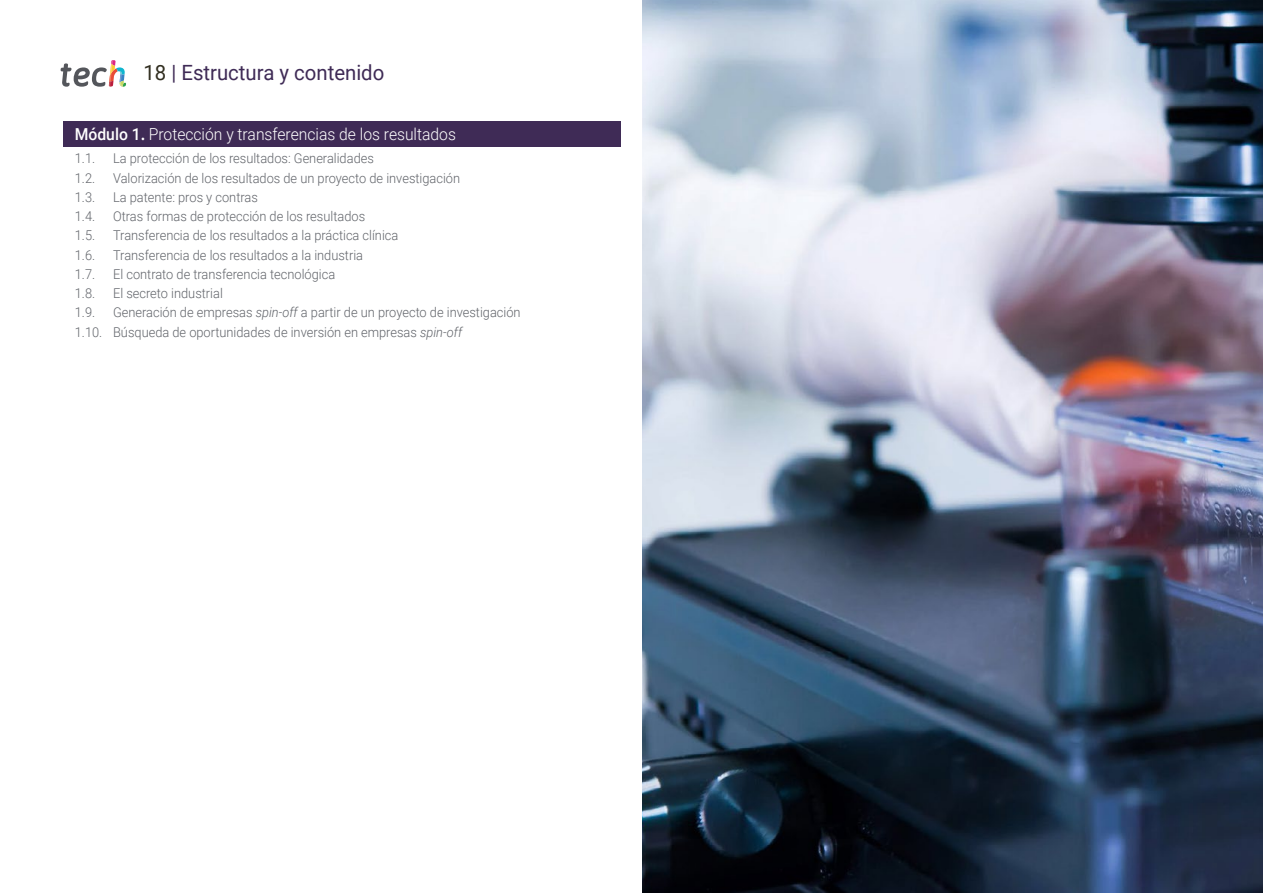
<style>
.page{position:relative;width:1263px;height:893px;background:#fff}
.page>*{position:absolute;margin:0;border:0;box-sizing:border-box;transform-origin:0 0}
.t1{font:21px "Roboto";color:#3f2b56}
.t2{font:300 16.5px "Roboto";color:#fff;scale:.95 1}
.t3{font:300 13.5px/19.2px "Roboto";color:#61646a;scale:.95 1}
.s1{color:#312e20}
.s2{font-weight:500}
.s3{font-family:"Meta Pro";font-weight:500}
.s4{font-style:italic}
</style>
<div class="page">
<div style="left:64px;top:121px;width:557px;height:25px;background:#3f2b56"></div>
<svg style="left:61px;top:60px;width:65px;height:27px"></svg>
<img style="left:642px;top:0;width:621px;height:893px">
<h1 class="t1" style="left:144px;top:57px;width:242px"><span class="s1">18</span> | Estructura y contenido</h1>
<p class="t2" style="left:75px;top:123px;width:403px"><span class="s2">Módulo 1</span><span class="s3">.</span> Protección y transferencias de los resultados</p>
<p class="t3" style="left:75px;top:148px;width:23px">1.1.</p>
<p class="t3" style="left:113px;top:148px;width:276px">La protección de los resultados: Generalidades</p>
<p class="t3" style="left:75px;top:168px;width:23px">1.2.</p>
<p class="t3" style="left:113px;top:168px;width:367px">Valorización de los resultados de un proyecto de investigación</p>
<p class="t3" style="left:75px;top:187px;width:23px">1.3.</p>
<p class="t3" style="left:113px;top:187px;width:154px">La patente: pros y contras</p>
<p class="t3" style="left:75px;top:206px;width:23px">1.4.</p>
<p class="t3" style="left:113px;top:206px;width:267px">Otras formas de protección de los resultados</p>
<p class="t3" style="left:75px;top:225px;width:23px">1.5.</p>
<p class="t3" style="left:113px;top:225px;width:302px">Transferencia de los resultados a la práctica clínica</p>
<p class="t3" style="left:75px;top:245px;width:23px">1.6.</p>
<p class="t3" style="left:113px;top:245px;width:265px">Transferencia de los resultados a la industria</p>
<p class="t3" style="left:75px;top:264px;width:23px">1.7.</p>
<p class="t3" style="left:113px;top:264px;width:235px">El contrato de transferencia tecnológica</p>
<p class="t3" style="left:75px;top:283px;width:23px">1.8.</p>
<p class="t3" style="left:113px;top:283px;width:117px">El secreto industrial</p>
<p class="t3" style="left:75px;top:302px;width:23px">1.9.</p>
<p class="t3" style="left:75px;top:302px;width:471px;text-indent:38px">Generación de empresas <span class="s4">spin-off</span> a partir de un proyecto de investigación<br>1.10. Búsqueda de oportunidades de inversión en empresas <span class="s4">spin-off</span></p>
</div>
